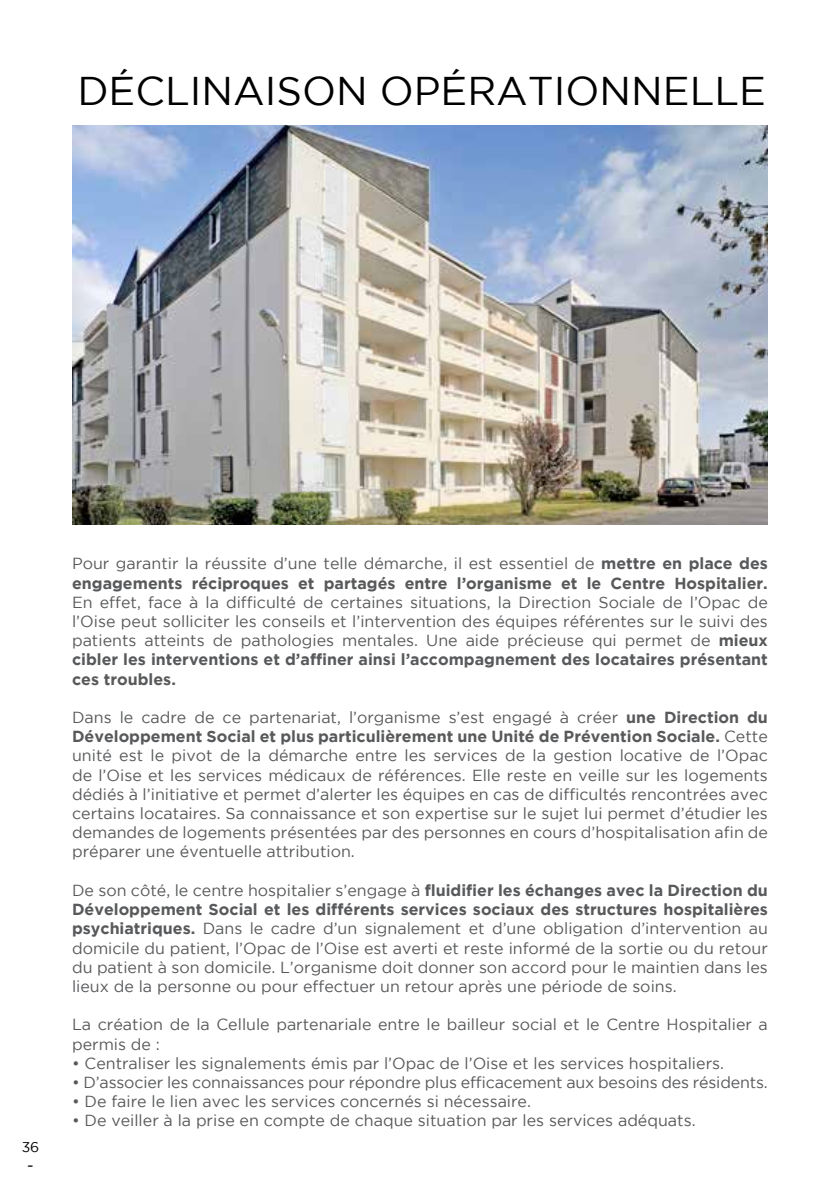
<style>
.page{position:relative;width:840px;height:1191px;background:#fff}
.page>*{position:absolute;margin:0;border:0;box-sizing:border-box;transform-origin:0 0}
.t1{font:40px "Gotham";color:#000}
.t2{font:16px/19.2px "Gotham";color:#58595b;text-align:justify}
.t3{font:700 16px/19.2px "Gotham";color:#58595b}
.t4{font:16px "Gotham";color:#000}
.t5{font:14px "Gotham";color:#000}
.s1{font-weight:400}
.s2{font-weight:700}
</style>
<div class="page">
<img style="left:72px;top:126px;width:695px;height:398px">
<h1 class="t1" style="left:77px;top:69px;width:689px">DÉCLINAISON OPÉRATIONNELLE</h1>
<p class="t5" style="left:22px;top:1138px;width:19px">36</p>
<p class="t4" style="left:27px;top:1156px;width:8px">-</p>
<p class="t3" style="left:72px;top:553px;width:697px"><span class="s1">Pour garantir la réussite d’une telle démarche, il est essentiel de</span> mettre en place des engagements réciproques et partagés entre l’organisme et le Centre Hospitalier.</p>
<p class="t2" style="left:72px;top:592px;width:697px">En effet, face à la difficulté de certaines situations, la Direction Sociale de l’Opac de l’Oise peut solliciter les conseils et l’intervention des équipes référentes sur le suivi des patients atteints de pathologies mentales. Une aide précieuse qui permet de <span class="s2">mieux cibler les interventions et d’affiner ainsi l’accompagnement des locataires présentant ces troubles.</span></p>
<p class="t2" style="left:72px;top:707px;width:697px">Dans le cadre de ce partenariat, l’organisme s’est engagé à créer <span class="s2">une Direction du Développement Social et plus particulièrement une Unité de Prévention Sociale.</span> Cette unité est le pivot de la démarche entre les services de la gestion locative de l’Opac de l’Oise et les services médicaux de références. Elle reste en veille sur les logements dédiés à l’initiative et permet d’alerter les équipes en cas de difficultés rencontrées avec certains locataires. Sa connaissance et son expertise sur le sujet lui permet d’étudier les demandes de logements présentées par des personnes en cours d’hospitalisation afin de préparer une éventuelle attribution.</p>
<p class="t2" style="left:72px;top:880px;width:697px">De son côté, le centre hospitalier s’engage à <span class="s2">fluidifier les échanges avec la Direction du Développement Social et les différents services sociaux des structures hospitalières psychiatriques.</span> Dans le cadre d’un signalement et d’une obligation d’intervention au domicile du patient, l’Opac de l’Oise est averti et reste informé de la sortie ou du retour du patient à son domicile. L’organisme doit donner son accord pour le maintien dans les lieux de la personne ou pour effectuer un retour après une période de soins.</p>
<p class="t2" style="left:72px;top:1014px;width:697px">La création de la Cellule partenariale entre le bailleur social et le Centre Hospitalier a permis de :</p>
<p class="t2" style="left:72px;top:1053px;width:653px">• Centraliser les signalements émis par l’Opac de l’Oise et les services hospitaliers.</p>
<p class="t2" style="left:72px;top:1072px;width:697px">• D’associer les connaissances pour répondre plus efficacement aux besoins des résidents.</p>
<p class="t2" style="left:72px;top:1091px;width:460px">• De faire le lien avec les services concernés si nécessaire.</p>
<p class="t2" style="left:72px;top:1110px;width:624px">• De veiller à la prise en compte de chaque situation par les services adéquats.</p>
</div>
